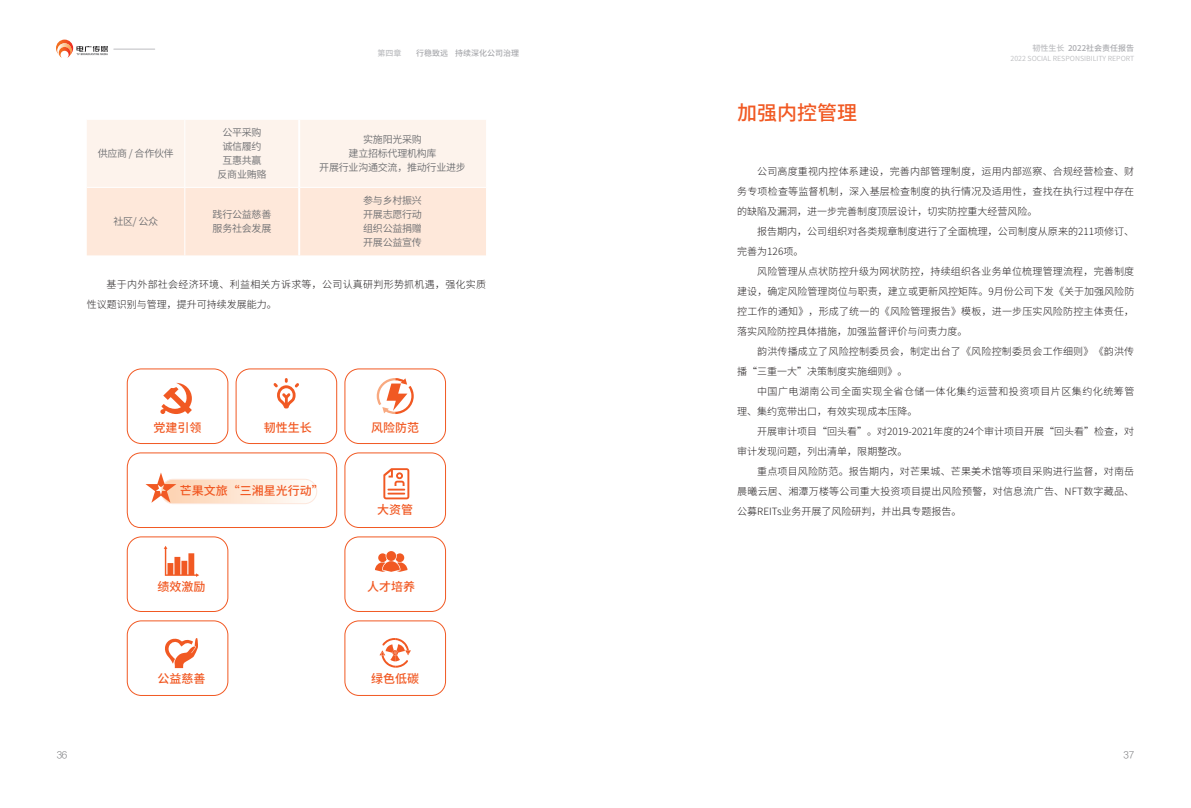
<style>
.page{position:relative;width:1191px;height:808px;background:#fff}
.page>*{position:absolute;margin:0;border:0;box-sizing:border-box;transform-origin:0 0}
.篇章标题{font:500 20px "Source Han Sans CN";color:#f15923}
.正文{font:500 12px "Source Han Sans CN";color:#f15923}
.正文-2{font:300 10px/20px "Source Han Sans CN";letter-spacing:.005em;color:#231f20;text-align:justify}
.正文加粗{font:10px "Source Han Sans CN";letter-spacing:-.025em;color:#6c6d70}
.正文-3{font:300 10px/20px "Source Han Sans CN";letter-spacing:.025em;color:#231f20}
.正文-4{font:300 10px/20px "Source Han Sans CN";letter-spacing:.05em;color:#231f20}
.t1{font:9px "FZLTXHK GBK1 0";color:#6c6d70}
.t2{font:500 8px "Source Han Sans CN";color:#a8a9ad}
.t3{font:500 8px "Source Han Sans CN";color:#bcbdc0}
.t4{font:7px "Source Han Sans CN";color:#bcbdc0}
.s1{color:#bcbdc0}
</style>
<div class="page">
<hr style="left:114px;top:49px;width:41px;height:1px;background:#bcbdc0">
<svg style="left:56px;top:40px;width:52px;height:18px"></svg>
<svg style="left:87px;top:120px;width:399px;height:135px;background:#fdede3"></svg>
<hr style="left:87px;top:187px;width:98px;height:1px;background:#fff">
<hr style="left:185px;top:187px;width:114px;height:1px;background:#fff">
<hr style="left:299px;top:187px;width:187px;height:1px;background:#fff">
<hr style="left:184px;top:120px;width:1px;height:67px;background:#fff">
<hr style="left:184px;top:188px;width:1px;height:67px;background:#fff">
<hr style="left:298px;top:120px;width:2px;height:67px;background:#fff">
<hr style="left:298px;top:188px;width:2px;height:67px;background:#fff">
<div style="left:127px;top:369px;width:101px;height:75px;border:1px solid #f15923;border-radius:14px"></div>
<div style="left:236px;top:369px;width:101px;height:75px;border:1px solid #f15923;border-radius:14px"></div>
<div style="left:344px;top:369px;width:102px;height:75px;border:1px solid #f15923;border-radius:14px"></div>
<div style="left:344px;top:452px;width:102px;height:76px;border:1px solid #f15923;border-radius:14px"></div>
<div style="left:127px;top:536px;width:101px;height:76px;border:1px solid #f15923;border-radius:14px"></div>
<div style="left:127px;top:620px;width:101px;height:76px;border:1px solid #f15923;border-radius:14px"></div>
<div style="left:344px;top:536px;width:102px;height:76px;border:1px solid #f15923;border-radius:14px"></div>
<div style="left:344px;top:620px;width:102px;height:76px;border:1px solid #f15923;border-radius:14px"></div>
<svg style="left:160px;top:383px;width:32px;height:31px"></svg>
<svg style="left:379px;top:638px;width:32px;height:30px"></svg>
<svg style="left:164px;top:546px;width:35px;height:31px"></svg>
<svg style="left:165px;top:638px;width:33px;height:30px"></svg>
<svg style="left:377px;top:378px;width:37px;height:36px"></svg>
<svg style="left:383px;top:468px;width:26px;height:31px"></svg>
<svg style="left:273px;top:378px;width:26px;height:30px"></svg>
<svg style="left:126px;top:452px;width:211px;height:76px"></svg>
<svg style="left:375px;top:551px;width:32px;height:21px"></svg>
<p class="正文加粗" style="left:98px;top:148px;width:78px">供应商 / 合作伙伴</p>
<p class="正文加粗" style="left:113px;top:216px;width:46px">社区/ 公众</p>
<p class="正文加粗" style="left:222px;top:127px;width:41px">公平采购</p>
<p class="正文加粗" style="left:222px;top:141px;width:41px">诚信履约</p>
<p class="正文加粗" style="left:222px;top:155px;width:41px">互惠共赢</p>
<p class="正文加粗" style="left:217px;top:169px;width:50px">反商业贿赂</p>
<p class="正文加粗" style="left:213px;top:209px;width:60px">践行公益慈善</p>
<p class="正文加粗" style="left:213px;top:223px;width:60px">服务社会发展</p>
<p class="t3" style="left:377px;top:48px;width:25px">第四章</p>
<p class="t2" style="left:416px;top:48px;width:105px">行稳致远 持续深化公司治理</p>
<p class="正文加粗" style="left:363px;top:134px;width:60px">实施阳光采购</p>
<p class="正文加粗" style="left:348px;top:148px;width:89px">建立招标代理机构库</p>
<p class="正文加粗" style="left:319px;top:162px;width:148px">开展行业沟通交流，推动行业进步</p>
<p class="正文加粗" style="left:363px;top:195px;width:60px">参与乡村振兴</p>
<p class="正文加粗" style="left:363px;top:209px;width:60px">开展志愿行动</p>
<p class="正文加粗" style="left:363px;top:223px;width:60px">组织公益捐赠</p>
<p class="正文加粗" style="left:363px;top:237px;width:60px">开展公益宣传</p>
<p class="正文-3" style="left:87px;top:274px;width:401px;text-indent:20px">基于内外部社会经济环境、利益相关方诉求等，公司认真研判形势抓机遇，强化实质性议题识别与管理，提升可持续发展能力。</p>
<p class="正文" style="left:154px;top:420px;width:49px">党建引领</p>
<p class="正文" style="left:264px;top:420px;width:49px">韧性生长</p>
<p class="正文" style="left:371px;top:420px;width:49px">风险防范</p>
<p class="正文" style="left:180px;top:484px;width:145px">芒果文旅“三湘星光行动”</p>
<p class="正文" style="left:157px;top:580px;width:49px">绩效激励</p>
<p class="正文" style="left:377px;top:503px;width:37px">大资管</p>
<p class="正文" style="left:367px;top:580px;width:49px">人才培养</p>
<p class="正文" style="left:157px;top:671px;width:49px">公益慈善</p>
<p class="正文" style="left:371px;top:671px;width:49px">绿色低碳</p>
<p class="篇章标题" style="left:737px;top:101px;width:121px">加强内控管理</p>
<p class="t2" style="left:1032px;top:44px;width:103px"><span class="s1">韧性生长</span> 2022社会责任报告</p>
<p class="t4" style="left:1010px;top:55px;width:125px">2022 SOCIAL RESPONSIBILITY REPORT</p>
<p class="正文-2" style="left:737px;top:161px;width:398px;text-indent:20px">公司高度重视内控体系建设，完善内部管理制度，运用内部巡察、合规经营检查、财务专项检查等监督机制，深入基层检查制度的执行情况及适用性，查找在执行过程中存在的缺陷及漏洞，进一步完善制度顶层设计，切实防控重大经营风险。</p>
<p class="正文-2" style="left:737px;top:221px;width:398px;text-indent:20px">报告期内，公司组织对各类规章制度进行了全面梳理，公司制度从原来的211项修订、完善为126项。</p>
<p class="正文-2" style="left:737px;top:261px;width:398px;text-indent:20px">风险管理从点状防控升级为网状防控，持续组织各业务单位梳理管理流程，完善制度建设，确定风险管理岗位与职责，建立或更新风控矩阵。9月份公司下发《关于加强风险防控工作的通知》，形成了统一的《风险管理报告》模板，进一步压实风险防控主体责任，落实风险防控具体措施，加强监督评价与问责力度。</p>
<p class="正文-2" style="left:737px;top:341px;width:398px;text-indent:20px">韵洪传播成立了风险控制委员会，制定出台了《风险控制委员会工作细则》《韵洪传播“三重一大”决策制度实施细则》。</p>
<p class="正文-4" style="left:737px;top:381px;width:398px;text-indent:20px">中国广电湖南公司全面实现全省仓储一体化集约运营和投资项目片区集约化统筹管理、集约宽带出口，有效实现成本压降。</p>
<p class="正文-2" style="left:737px;top:421px;width:398px;text-indent:20px">开展审计项目“回头看”。对2019-2021年度的24个审计项目开展“回头看”检查，对审计发现问题，列出清单，限期整改。</p>
<p class="正文-2" style="left:737px;top:461px;width:398px;text-indent:20px">重点项目风险防范。报告期内，对芒果城、芒果美术馆等项目采购进行监督，对南岳晨曦云居、湘潭万楼等公司重大投资项目提出风险预警，对信息流广告、NFT数字藏品、公募REITs业务开展了风险研判，并出具专题报告。</p>
<p class="t1" style="left:57px;top:750px;width:12px">36</p>
<p class="t1" style="left:1123px;top:750px;width:12px">37</p>
</div>
